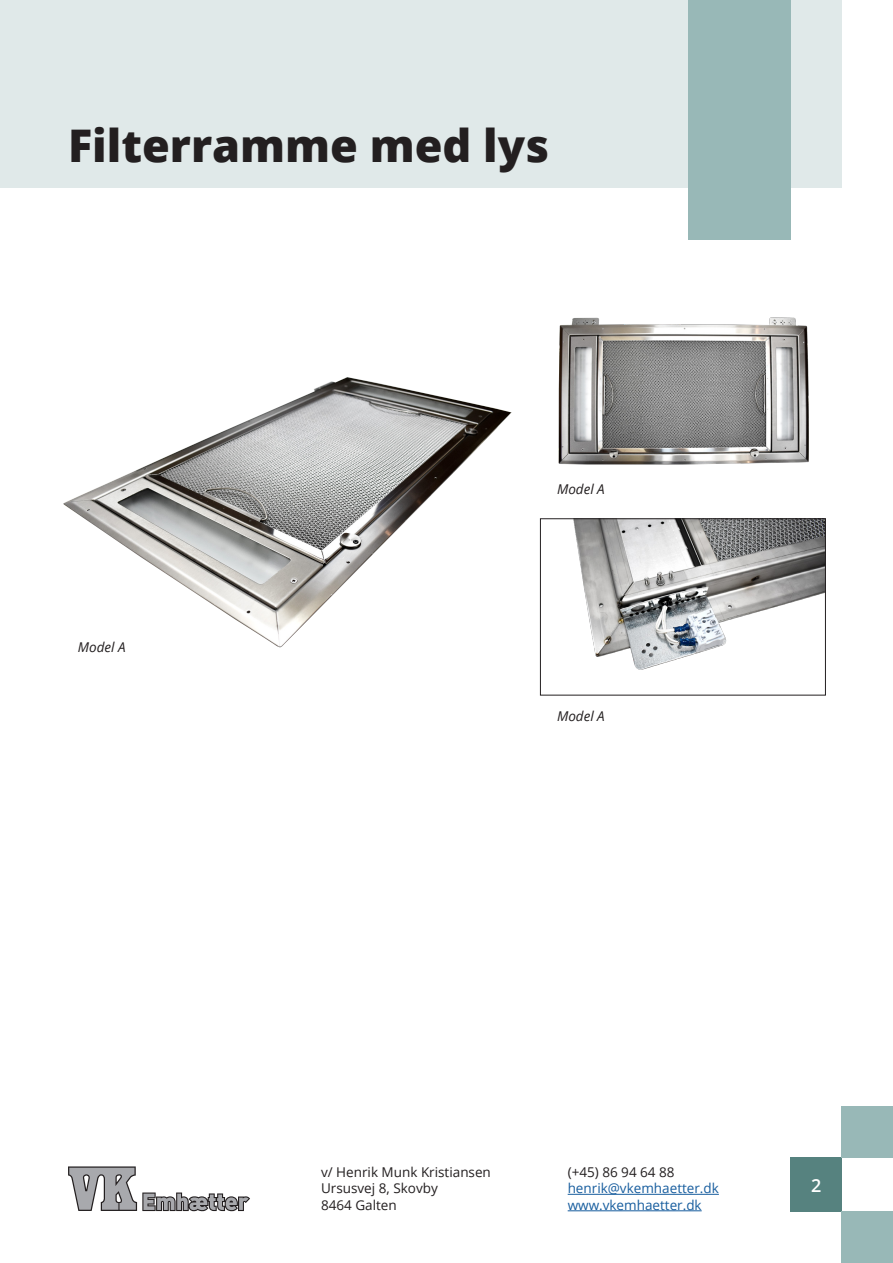
<style>
.page{position:relative;width:893px;height:1263px;background:#fff}
.page>*{position:absolute;margin:0;border:0;box-sizing:border-box;transform-origin:0 0}
.Rubrik_stor{font:800 45px "Open Sans";color:#231f20}
.t1{font:600 18px "Open Sans";color:#fff}
.t2{font:13.5px/16.5px "Open Sans";color:#231f20}
.t3{font:13.5px/16.5px "Open Sans";color:#175d9e}
.Billedtekst{font:italic 13.5px "Open Sans";color:#231f20}
</style>
<div class="page">
<div style="left:0;top:0;width:842px;height:188px;background:#e0e9e9"></div>
<div style="left:791px;top:1158px;width:51px;height:54px;background:#56827f"></div>
<div style="left:842px;top:1212px;width:51px;height:51px;background:#98b8b7"></div>
<div style="left:842px;top:1107px;width:51px;height:51px;background:#98b8b7"></div>
<svg style="left:68px;top:1166px;width:182px;height:45px"></svg>
<hr style="left:568px;top:1194px;width:151px;height:1px;background:#175d9e">
<hr style="left:568px;top:1210px;width:134px;height:1px;background:#175d9e">
<div style="left:689px;top:0;width:102px;height:239px;background:#98b8b7"></div>
<img style="left:63px;top:377px;width:449px;height:271px">
<img style="left:558px;top:317px;width:251px;height:148px">
<img style="left:573px;top:520px;width:251px;height:150px">
<div style="left:540px;top:518px;width:286px;height:177px;border:1px solid #231f20"></div>
<p class="Rubrik_stor" style="left:68px;top:111px;width:483px">Filterramme med lys</p>
<p class="Billedtekst" style="left:78px;top:637px;width:49px">Model A</p>
<p class="Billedtekst" style="left:557px;top:480px;width:49px">Model A</p>
<p class="Billedtekst" style="left:557px;top:707px;width:49px">Model A</p>
<p class="t2" style="left:321px;top:1163px;width:171px">v/ Henrik Munk Kristiansen<br>Ursusvej 8, Skovby<br>8464 Galten</p>
<p class="t2" style="left:568px;top:1163px;width:108px">(+45) 86 94 64 88</p>
<p class="t3" style="left:568px;top:1180px;width:153px">henrik@vkemhaetter.dk www.vkemhaetter.dk</p>
<h2 class="t1" style="left:811px;top:1173px;width:12px">2</h2>
</div>
